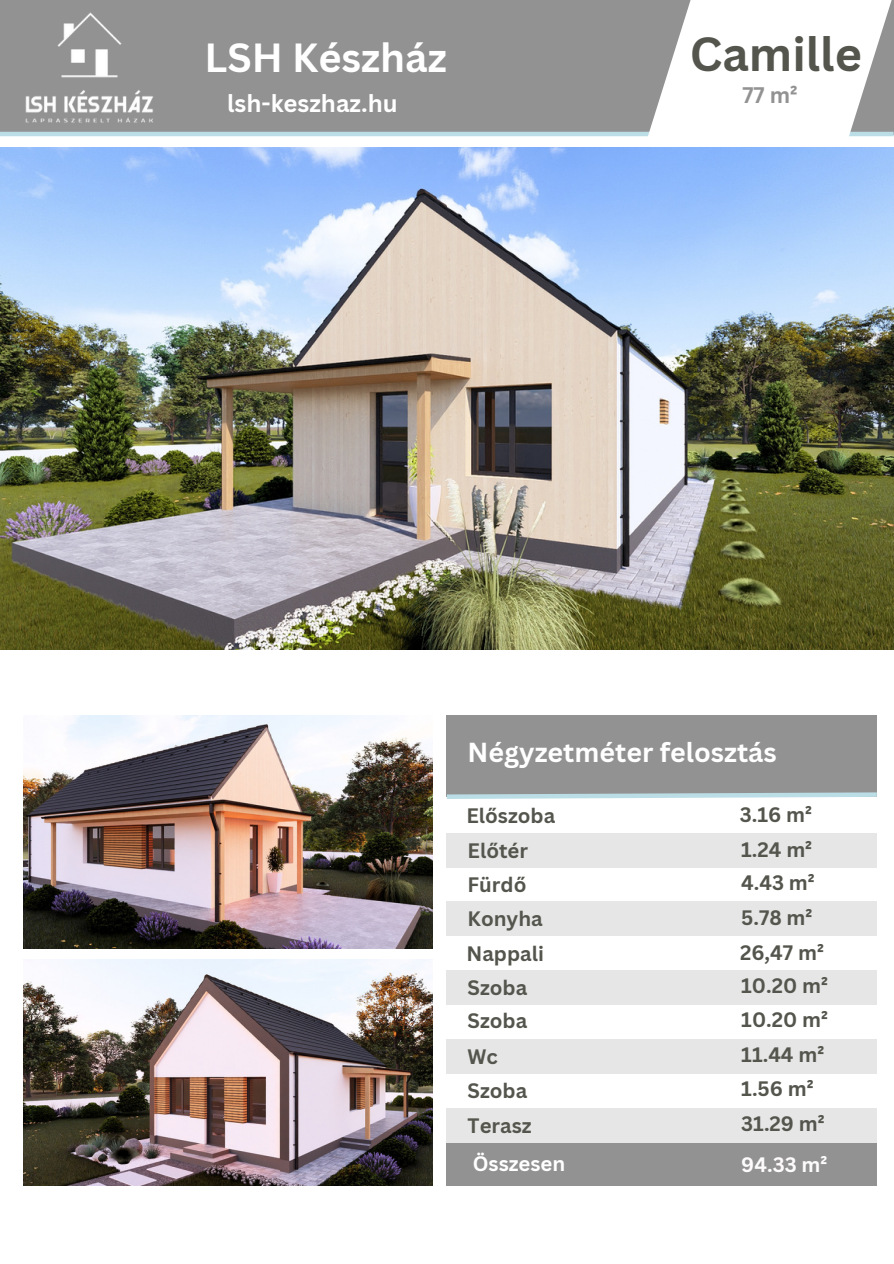
<style>
.page{position:relative;width:894px;height:1264px;background:#fff}
.page>*{position:absolute;margin:0;border:0;box-sizing:border-box;transform-origin:0 0}
.t1{font:700 46.65px "Canva Sans";color:#54554d}
.t2{font:700 39.6px "Canva Sans";color:#fff}
.t3{font:700 26.85px "Canva Sans";color:#fff}
.t4{font:700 23.85px "Canva Sans";color:#fff}
.t5{font:700 21.9px "Canva Sans";color:#929292}
.t6{font:700 20.4px "Canva Sans";color:#54554d}
.t7{font:700 20.4px "Canva Sans";color:#fff}
.t8{font:700 20.4px "Canva Sans";color:#fdfbfb}
</style>
<div class="page">
<div style="left:0;top:0;width:893px;height:134px;background:#929292"></div>
<img style="left:25px;top:12px;width:128px;height:111px">
<hr style="left:0;top:132px;width:893px;height:4px;background:#bbdde6">
<svg style="left:644px;top:0;width:249px;height:137px;fill:#fff"></svg>
<img style="left:0;top:147px;width:893px;height:502px">
<div style="left:446px;top:715px;width:430px;height:81px;background:#929292"></div>
<svg style="left:446px;top:790px;width:431px;height:9px"></svg>
<div style="left:446px;top:833px;width:430px;height:34px;background:#e6e6e6"></div>
<div style="left:446px;top:901px;width:430px;height:35px;background:#e6e6e6"></div>
<div style="left:446px;top:970px;width:430px;height:34px;background:#e6e6e6"></div>
<div style="left:447px;top:1039px;width:429px;height:34px;background:#e6e6e6"></div>
<div style="left:447px;top:1107px;width:429px;height:35px;background:#e6e6e6"></div>
<div style="left:446px;top:1143px;width:430px;height:42px;background:#929292"></div>
<img style="left:23px;top:715px;width:409px;height:233px">
<img style="left:23px;top:959px;width:409px;height:226px">
<p class="t2" style="left:204px;top:30px;width:244px">LSH Készház</p>
<p class="t4" style="left:227px;top:87px;width:172px">lsh-keszhaz.hu</p>
<h4 class="t1" style="left:689px;top:21px;width:174px">Camille</h4>
<p class="t5" style="left:742px;top:80px;width:57px">77 m²</p>
<h3 class="t3" style="left:467px;top:733px;width:310px">Négyzetméter felosztás</h3>
<p class="t6" style="left:466px;top:801px;width:90px">Előszoba</p>
<p class="t6" style="left:739px;top:800px;width:74px">3.16 m²</p>
<p class="t6" style="left:467px;top:836px;width:62px">Előtér</p>
<p class="t6" style="left:741px;top:834px;width:72px">1.24 m²</p>
<p class="t6" style="left:467px;top:870px;width:60px">Fürdő</p>
<p class="t6" style="left:741px;top:868px;width:75px">4.43 m²</p>
<p class="t6" style="left:467px;top:904px;width:77px">Konyha</p>
<p class="t6" style="left:741px;top:903px;width:73px">5.78 m²</p>
<p class="t6" style="left:466px;top:939px;width:79px">Nappali</p>
<p class="t6" style="left:740px;top:937px;width:85px">26,47 m²</p>
<p class="t6" style="left:467px;top:973px;width:61px">Szoba</p>
<p class="t6" style="left:741px;top:971px;width:88px">10.20 m²</p>
<p class="t6" style="left:467px;top:1006px;width:61px">Szoba</p>
<p class="t6" style="left:741px;top:1005px;width:88px">10.20 m²</p>
<p class="t6" style="left:467px;top:1042px;width:32px">Wc</p>
<p class="t6" style="left:741px;top:1040px;width:84px">11.44 m²</p>
<p class="t6" style="left:467px;top:1075px;width:61px">Szoba</p>
<p class="t6" style="left:741px;top:1074px;width:74px">1.56 m²</p>
<p class="t6" style="left:467px;top:1110px;width:65px">Terasz</p>
<p class="t6" style="left:741px;top:1109px;width:85px">31.29 m²</p>
<p class="t7" style="left:472px;top:1148px;width:94px">Összesen</p>
<p class="t8" style="left:741px;top:1149px;width:87px">94.33 m²</p>
</div>
